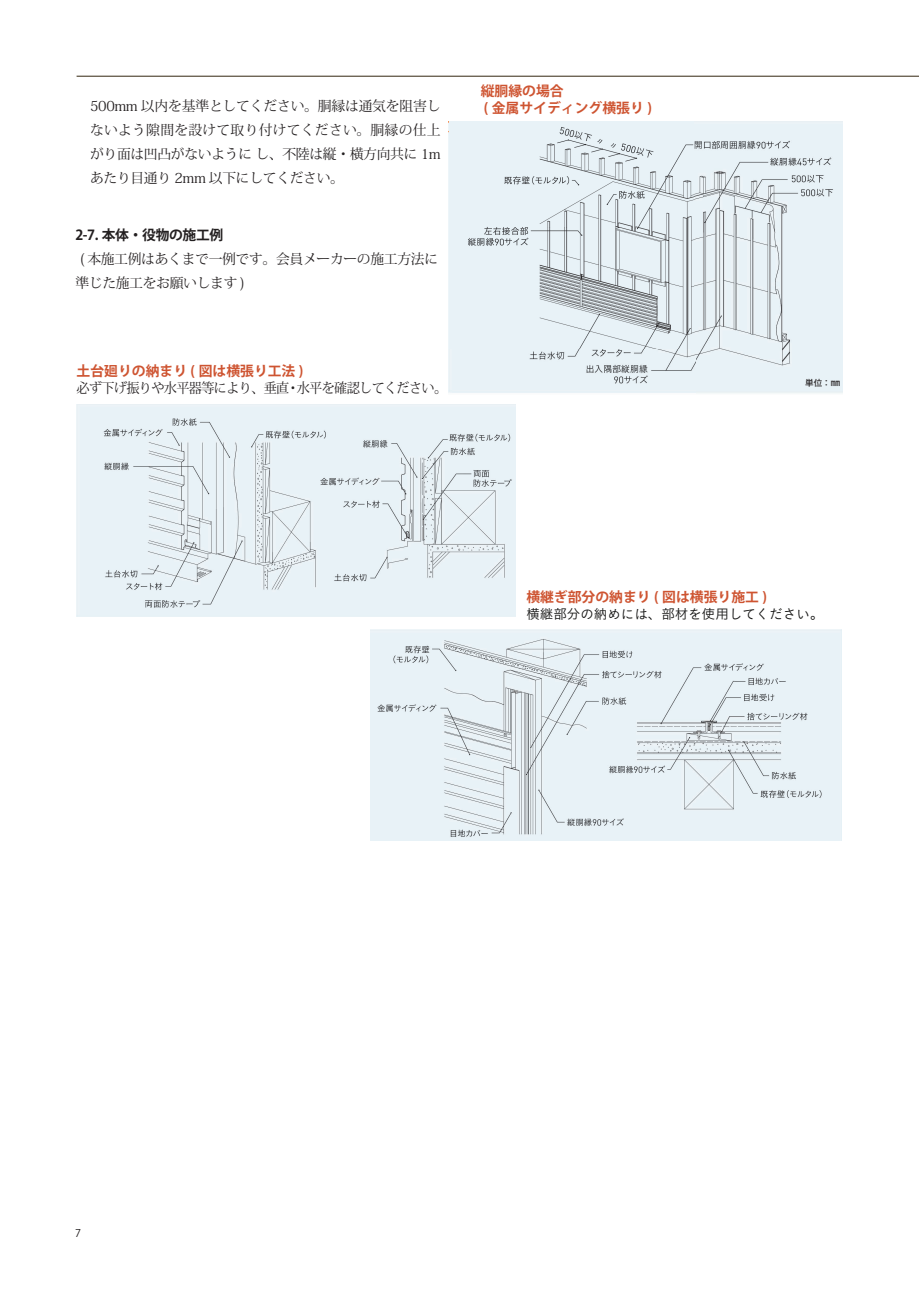
<style>
.page{position:relative;width:919px;height:1289px;background:#fff}
.page>*{position:absolute;margin:0;border:0;box-sizing:border-box;transform-origin:0 0}
.t1{font:13.8px/24.2px "Koz Min Pr 6 N";letter-spacing:-.025em;color:#231f20}
.t2{font:700 13.8px/17px "Koz Go Pr 6 N";color:#ce5431}
.t3{font:13.8px "Koz Min Pr 6 N";letter-spacing:-.05em;color:#231f20;scale:.95 1}
.t4{font:700 13.8px "Koz Go Pr 6 N";letter-spacing:-.025em;color:#231f20}
.t5{font:13.5px "Koburina Go Std W3";color:#121211}
.t6{font:10.65px "Koz Go Pr 6 N";color:#231f20}
.t7{font:500 8.55px "Koz Go Pr 6 N";color:#231f20}
.s1{font-size:9.6px}
</style>
<div class="page">
<hr style="left:77px;top:76px;width:841px;height:1px;background:#322610">
<img style="left:449px;top:121px;width:393px;height:272px">
<img style="left:370px;top:629px;width:471px;height:211px">
<img style="left:77px;top:404px;width:438px;height:213px">
<div style="left:449px;top:121px;width:77px;height:31px;background:#e8f2f7"></div>
<p class="t1" style="left:90px;top:94px;width:352px;text-align:justify">500mm 以内を基準としてください。胴縁は通気を阻害しないよう隙間を設けて取り付けてください。胴縁の仕上がり面は凹凸がないように し、不陸は縦・横方向共に 1mあたり目通り 2mm 以下にしてください。</p>
<p class="t4" style="left:75px;top:227px;width:149px">2-7. 本体・役物の施工例</p>
<p class="t1" style="left:75px;top:247px;width:364px;text-indent:4px">( 本施工例はあくまで一例です。会員メーカーの施工方法に準じた施工をお願いします )</p>
<p class="t2" style="left:77px;top:363px;width:228px">土台廻りの納まり ( 図は横張り工法 )</p>
<p class="t3" style="left:77px;top:380px;width:391px">必ず下げ振りや水平器等により、垂直・水平を確認してください。</p>
<p class="t2" style="left:480px;top:82px;width:173px">縦胴縁の場合<br>( 金属サイディング横張り )</p>
<p class="t7" style="left:805px;top:378px;width:37px">単位：<span class="s1">㎜</span></p>
<p class="t2" style="left:526px;top:589px;width:242px">横継ぎ部分の納まり ( 図は横張り施工 )</p>
<p class="t5" style="left:526px;top:603px;width:298px">横継部分の納めには、部材を使用してください。</p>
<p class="t6" style="left:75px;top:1226px;width:7px">7</p>
</div>
